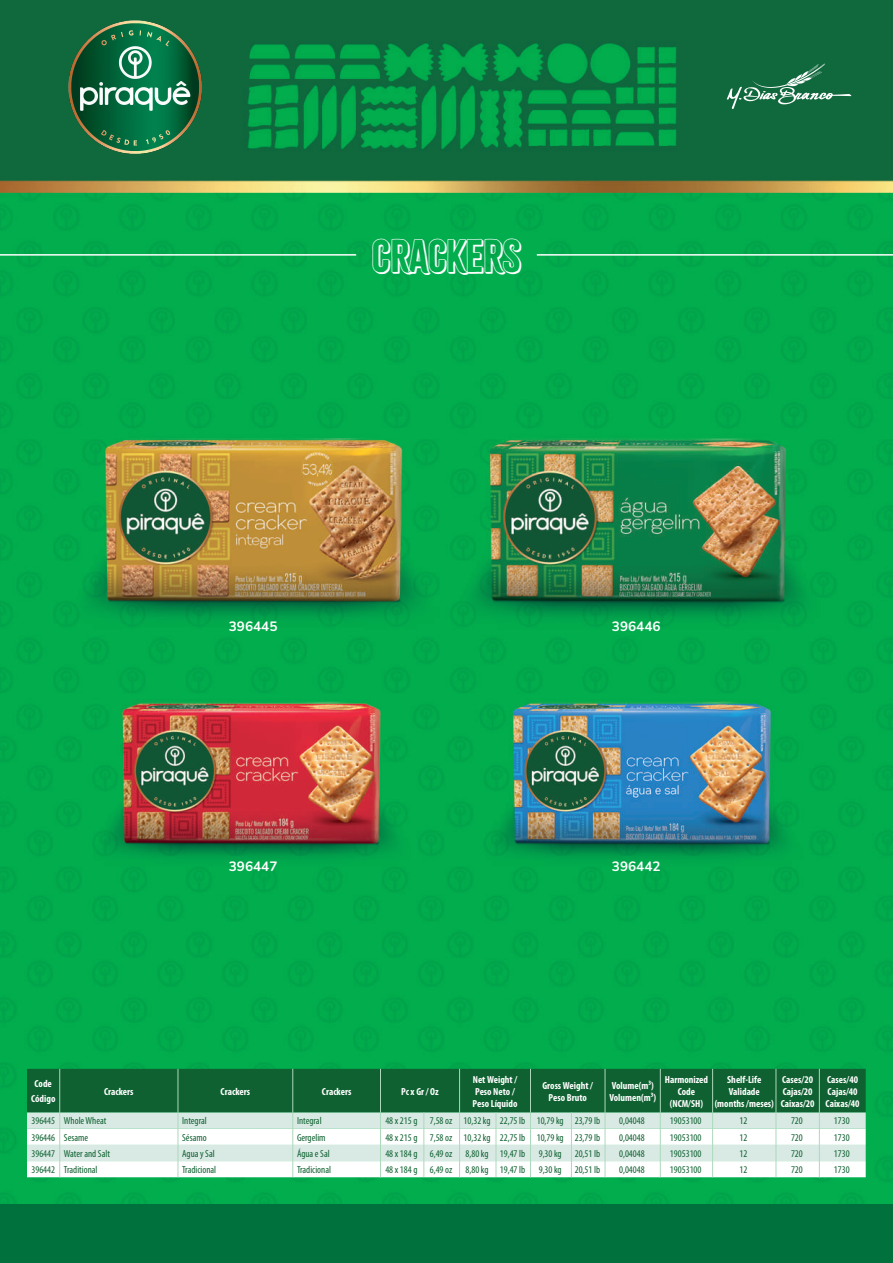
<style>
.page{position:relative;width:893px;height:1263px;background:#fff}
.page>*{position:absolute;margin:0;border:0;box-sizing:border-box;transform-origin:0 0}
.t1{font:40.5px "Citrus Gothic Shadow";color:#fff}
.t2{font:200 13.5px "Nunito";color:#fff}
.t3{font:condensed 10.2px "Myriad Pro";color:#0f6131}
.t4{font:700 condensed 10.2px/12px "Myriad Pro";color:#fff;text-align:center}
</style>
<div class="page">
<img style="left:0;top:0;width:893px;height:1205px">
<svg style="left:727px;top:63px;width:124px;height:46px;background:#2e7b55"></svg>
<img style="left:62px;top:15px;width:149px;height:148px">
<div style="left:0;top:1205px;width:893px;height:58px;background:#00713c"></div>
<hr style="left:537px;top:254px;width:356px;height:2px;background:#fff">
<hr style="left:0;top:254px;width:356px;height:2px;background:#fff">
<svg style="left:27px;top:1069px;width:839px;height:108px"></svg>
<h1 class="t1" style="left:372px;top:230px;width:150px">CRACKERS</h1>
<h2 class="t2" style="left:229px;top:617px;width:50px">396445</h2>
<h2 class="t2" style="left:612px;top:617px;width:50px">396446</h2>
<h2 class="t2" style="left:229px;top:857px;width:50px">396447</h2>
<h2 class="t2" style="left:612px;top:857px;width:50px">396442</h2>
<p class="t4" style="left:31px;top:1076px;width:26px;line-height:15px">Code<br>Código</p>
<p class="t4" style="left:104px;top:1085px;width:31px">Crackers</p>
<p class="t4" style="left:221px;top:1085px;width:31px">Crackers</p>
<p class="t4" style="left:322px;top:1085px;width:31px">Crackers</p>
<p class="t4" style="left:401px;top:1085px;width:39px">Pc x Gr / Oz</p>
<p class="t4" style="left:473px;top:1073px;width:46px;text-align:left">Net Weight /<br>Peso Neto /<br>Peso Líquido</p>
<p class="t4" style="left:542px;top:1079px;width:52px">Gross Weight /<br>Peso Bruto</p>
<p class="t4" style="left:609px;top:1079px;width:48px;text-align:left">Volume(m³)<br>Volumen(m³)</p>
<p class="t4" style="left:665px;top:1073px;width:45px">Harmonized<br>Code (NCM/SH)</p>
<p class="t4" style="left:715px;top:1073px;width:61px">Shelf-Life<br>Validade (months /meses)</p>
<p class="t4" style="left:781px;top:1073px;width:35px;text-align:left">Cases/20<br>Cajas/20<br>Caixas/20</p>
<p class="t4" style="left:826px;top:1073px;width:35px;text-align:left">Cases/40<br>Cajas/40<br>Caixas/40</p>
<p class="t3" style="left:31px;top:1115px;width:76px">396445 Whole Wheat</p>
<p class="t3" style="left:182px;top:1115px;width:26px">Integral</p>
<p class="t3" style="left:297px;top:1115px;width:26px">Integral</p>
<p class="t3" style="left:385px;top:1115px;width:216px">48 x 215 g 7,58 oz 10,32 kg 22,75 lb 10,79 kg 23,79 Ib</p>
<p class="t3" style="left:619px;top:1115px;width:27px">0,04048</p>
<p class="t3" style="left:670px;top:1115px;width:33px">19053100</p>
<p class="t3" style="left:740px;top:1115px;width:9px">12</p>
<p class="t3" style="left:791px;top:1115px;width:13px">720</p>
<p class="t3" style="left:834px;top:1115px;width:17px">1730</p>
<p class="t3" style="left:31px;top:1131px;width:58px">396446 Sesame</p>
<p class="t3" style="left:182px;top:1131px;width:26px">Sésamo</p>
<p class="t3" style="left:297px;top:1131px;width:30px">Gergelim</p>
<p class="t3" style="left:385px;top:1131px;width:216px">48 x 215 g 7,58 oz 10,32 kg 22,75 lb 10,79 kg 23,79 Ib</p>
<p class="t3" style="left:619px;top:1131px;width:27px">0,04048</p>
<p class="t3" style="left:670px;top:1131px;width:33px">19053100</p>
<p class="t3" style="left:740px;top:1131px;width:9px">12</p>
<p class="t3" style="left:791px;top:1131px;width:13px">720</p>
<p class="t3" style="left:834px;top:1131px;width:17px">1730</p>
<p class="t3" style="left:31px;top:1147px;width:80px">396447 Water and Salt</p>
<p class="t3" style="left:182px;top:1147px;width:34px">Agua y Sal</p>
<p class="t3" style="left:297px;top:1147px;width:34px">Água e Sal</p>
<p class="t3" style="left:385px;top:1147px;width:68px">48 x 184 g 6,49 oz</p>
<p class="t3" style="left:466px;top:1147px;width:61px">8,80 kg 19,47 lb</p>
<p class="t3" style="left:539px;top:1147px;width:24px">9,30 kg</p>
<p class="t3" style="left:575px;top:1147px;width:27px">20,51 Ib</p>
<p class="t3" style="left:619px;top:1147px;width:27px">0,04048</p>
<p class="t3" style="left:670px;top:1147px;width:33px">19053100</p>
<p class="t3" style="left:740px;top:1147px;width:9px">12</p>
<p class="t3" style="left:791px;top:1147px;width:13px">720</p>
<p class="t3" style="left:834px;top:1147px;width:17px">1730</p>
<p class="t3" style="left:31px;top:1163px;width:68px">396442 Traditional</p>
<p class="t3" style="left:182px;top:1163px;width:35px">Tradicional</p>
<p class="t3" style="left:297px;top:1163px;width:35px">Tradicional</p>
<p class="t3" style="left:385px;top:1163px;width:68px">48 x 184 g 6,49 oz</p>
<p class="t3" style="left:466px;top:1163px;width:61px">8,80 kg 19,47 lb</p>
<p class="t3" style="left:539px;top:1163px;width:24px">9,30 kg</p>
<p class="t3" style="left:575px;top:1163px;width:27px">20,51 Ib</p>
<p class="t3" style="left:619px;top:1163px;width:27px">0,04048</p>
<p class="t3" style="left:670px;top:1163px;width:33px">19053100</p>
<p class="t3" style="left:740px;top:1163px;width:9px">12</p>
<p class="t3" style="left:791px;top:1163px;width:13px">720</p>
<p class="t3" style="left:834px;top:1163px;width:17px">1730</p>
</div>
